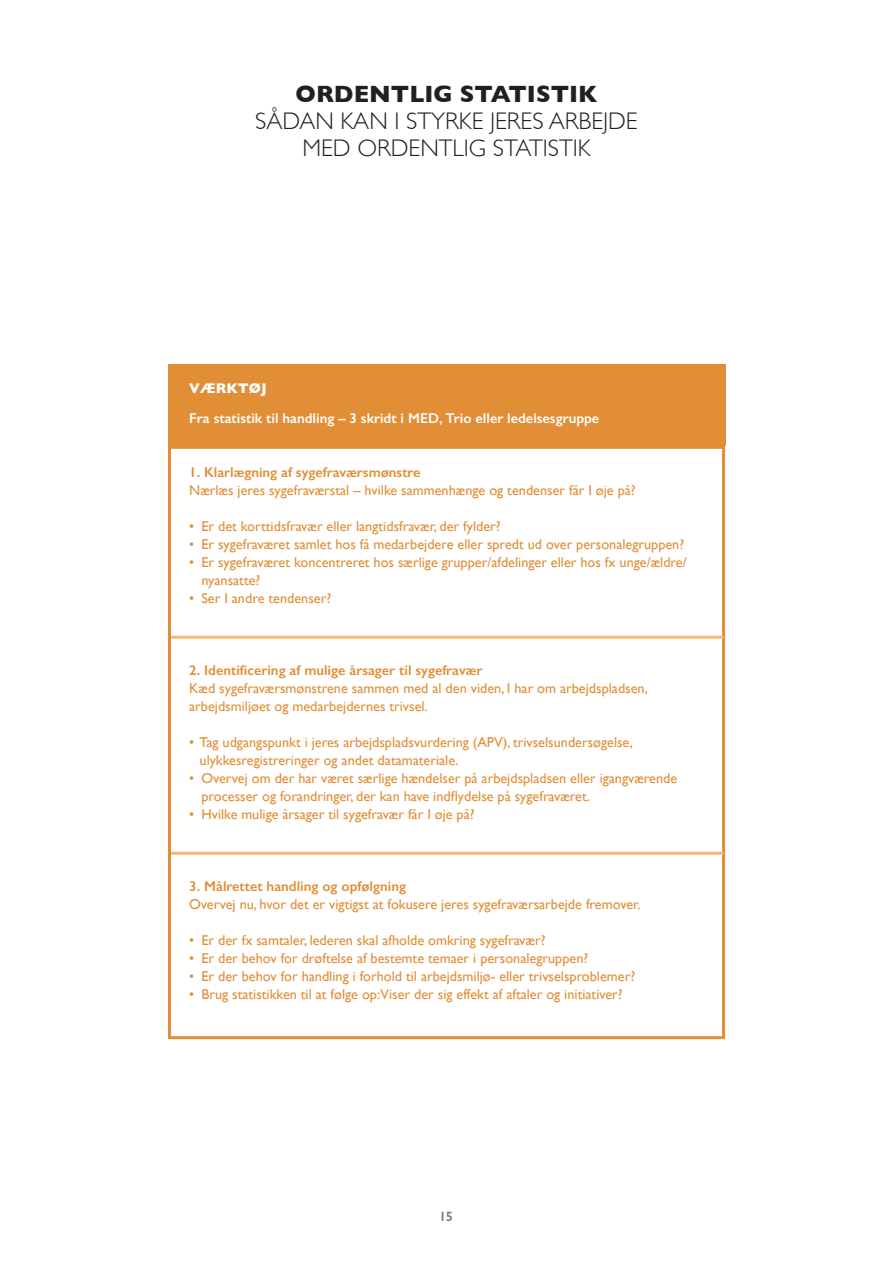
<style>
.page{position:relative;width:893px;height:1263px;background:#fff}
.page>*{position:absolute;margin:0;border:0;box-sizing:border-box;transform-origin:0 0}
.t1{font:300 24px/27px "Gill Sans";color:#231f20;text-align:center}
.t2{font:700 24px "Gill Sans";color:#231f20}
.t3{font:14.25px/18px "Gill Sans";color:#e18e36}
.t4{font:600 14.25px "Gill Sans";color:#e18e36}
.t5{font:600 14.25px "Gill Sans";color:#fff}
.t6{font:700 14.25px "Gill Sans";color:#fff}
.t7{font:600 13.5px "Gill Sans";color:#76787b}
</style>
<div class="page">
<div style="left:168px;top:365px;width:557px;height:81px;background:#e18e36"></div>
<div style="left:168px;top:446px;width:557px;height:593px;border:3px solid #e18e36"></div>
<hr style="left:171px;top:636px;width:552px;height:3px;background:#fbb873">
<hr style="left:171px;top:852px;width:552px;height:3px;background:#fbb873">
<h1 class="t2" style="left:296px;top:79px;width:303px">ORDENTLIG STATISTIK</h1>
<h1 class="t1" style="left:255px;top:107px;width:384px">SÅDAN KAN I STYRKE JERES ARBEJDE<br>MED ORDENTLIG STATISTIK</h1>
<p class="t6" style="left:189px;top:380px;width:79px">VÆRKTØJ</p>
<p class="t5" style="left:189px;top:413px;width:412px">Fra statistik til handling – 3 skridt i MED, Trio eller ledelsesgruppe</p>
<p class="t4" style="left:189px;top:467px;width:233px">1. Klarlægning af sygefraværsmønstre</p>
<p class="t3" style="left:189px;top:482px;width:448px">Nærlæs jeres sygefraværstal – hvilke sammenhænge og tendenser får I øje på?</p>
<p class="t3" style="left:189px;top:518px;width:313px">• Er det korttidsfravær eller langtidsfravær, der fylder?</p>
<p class="t3" style="left:189px;top:536px;width:496px">• Er sygefraværet samlet hos få medarbejdere eller spredt ud over personalegruppen?</p>
<p class="t3" style="left:201px;top:554px;width:487px;text-indent:-12px">• Er sygefraværet koncentreret hos særlige grupper/afdelinger eller hos fx unge/ældre/ nyansatte?</p>
<p class="t3" style="left:189px;top:590px;width:143px">• Ser I andre tendenser?</p>
<p class="t4" style="left:189px;top:662px;width:295px">2. Identificering af mulige årsager til sygefravær</p>
<p class="t3" style="left:189px;top:680px;width:460px">Kæd sygefraværsmønstrene sammen med al den viden, I har om arbejdspladsen, arbejdsmiljøet og medarbejdernes trivsel.</p>
<p class="t3" style="left:200px;top:734px;width:435px;text-indent:-10px">• Tag udgangspunkt i jeres arbejdspladsvurdering (APV), trivselsundersøgelse, ulykkesregistreringer og andet datamateriale.</p>
<p class="t3" style="left:201px;top:770px;width:477px;text-indent:-12px">• Overvej om der har været særlige hændelser på arbejdspladsen eller igangværende processer og forandringer, der kan have indflydelse på sygefraværet.</p>
<p class="t3" style="left:189px;top:806px;width:287px">• Hvilke mulige årsager til sygefravær får I øje på?</p>
<p class="t4" style="left:189px;top:881px;width:218px">3. Målrettet handling og opfølgning</p>
<p class="t3" style="left:189px;top:896px;width:453px">Overvej nu, hvor det er vigtigst at fokusere jeres sygefraværsarbejde fremover.</p>
<p class="t3" style="left:189px;top:932px;width:358px">• Er der fx samtaler, lederen skal afholde omkring sygefravær?</p>
<p class="t3" style="left:189px;top:950px;width:400px">• Er der behov for drøftelse af bestemte temaer i personalegruppen?</p>
<p class="t3" style="left:189px;top:968px;width:447px">• Er der behov for handling i forhold til arbejdsmiljø- eller trivselsproblemer?</p>
<p class="t3" style="left:189px;top:986px;width:435px">• Brug statistikken til at følge op:Viser der sig effekt af aftaler og initiativer?</p>
<p class="t7" style="left:439px;top:1211px;width:15px">15</p>
</div>
